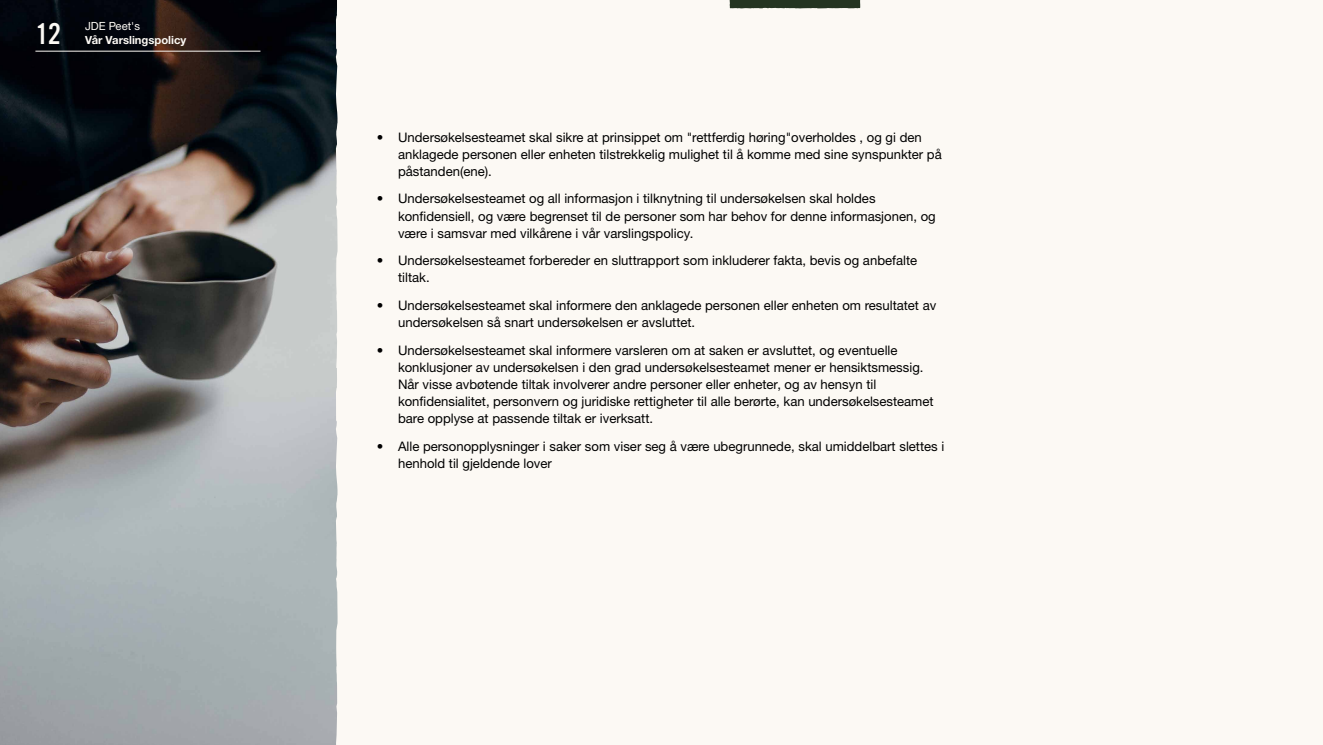
<style>
.page{position:relative;width:1323px;height:745px;background:#fff}
.page>*{position:absolute;margin:0;border:0;box-sizing:border-box;transform-origin:0 0}
.t1{font:31.25px "Alt Got Pro No 3 Alt";color:#fcf9f4}
.t2{font:13.12px/17px "Helvetica Neue LTW1 G";color:#000}
.t3{font:700 11.25px "Helvetica Neue LTW1 G";color:#fcf9f4}
.t4{font:11.25px "Helvetica Neue LTW1 G";color:#fcf9f4}
</style>
<div class="page">
<div style="left:0;top:0;width:1323px;height:744px;background:#fcf9f4"></div>
<img style="left:0;top:0;width:338px;height:744px">
<svg style="left:730px;top:0;width:130px;height:8px"></svg>
<hr style="left:35px;top:51px;width:225px;height:1px;background:#fcf9f4">
<h1 class="t1" style="left:35px;top:17px;width:27px">12</h1>
<p class="t4" style="left:85px;top:19px;width:56px">JDE Peet's</p>
<p class="t3" style="left:85px;top:33px;width:103px">Vår Varslingspolicy</p>
<p class="t2" style="left:398px;top:128px;width:545px;text-indent:-21px">• Undersøkelsesteamet skal sikre at prinsippet om "rettferdig høring"overholdes , og gi den anklagede personen eller enheten tilstrekkelig mulighet til å komme med sine synspunkter på påstanden(ene).</p>
<p class="t2" style="left:398px;top:190px;width:539px;text-indent:-21px">• Undersøkelsesteamet og all informasjon i tilknytning til undersøkelsen skal holdes konfidensiell, og være begrenset til de personer som har behov for denne informasjonen, og være i samsvar med vilkårene i vår varslingspolicy.</p>
<p class="t2" style="left:398px;top:252px;width:520px;text-indent:-21px">• Undersøkelsesteamet forbereder en sluttrapport som inkluderer fakta, bevis og anbefalte tiltak.</p>
<p class="t2" style="left:398px;top:296px;width:540px;text-indent:-21px">• Undersøkelsesteamet skal informere den anklagede personen eller enheten om resultatet av undersøkelsen så snart undersøkelsen er avsluttet.</p>
<p class="t2" style="left:398px;top:341px;width:537px;text-indent:-21px">• Undersøkelsesteamet skal informere varsleren om at saken er avsluttet, og eventuelle konklusjoner av undersøkelsen i den grad undersøkelsesteamet mener er hensiktsmessig.<br>Når visse avbøtende tiltak involverer andre personer eller enheter, og av hensyn til konfidensialitet, personvern og juridiske rettigheter til alle berørte, kan undersøkelsesteamet bare opplyse at passende tiltak er iverksatt.</p>
<p class="t2" style="left:398px;top:437px;width:548px;text-indent:-21px">• Alle personopplysninger i saker som viser seg å være ubegrunnede, skal umiddelbart slettes i henhold til gjeldende lover</p>
</div>
